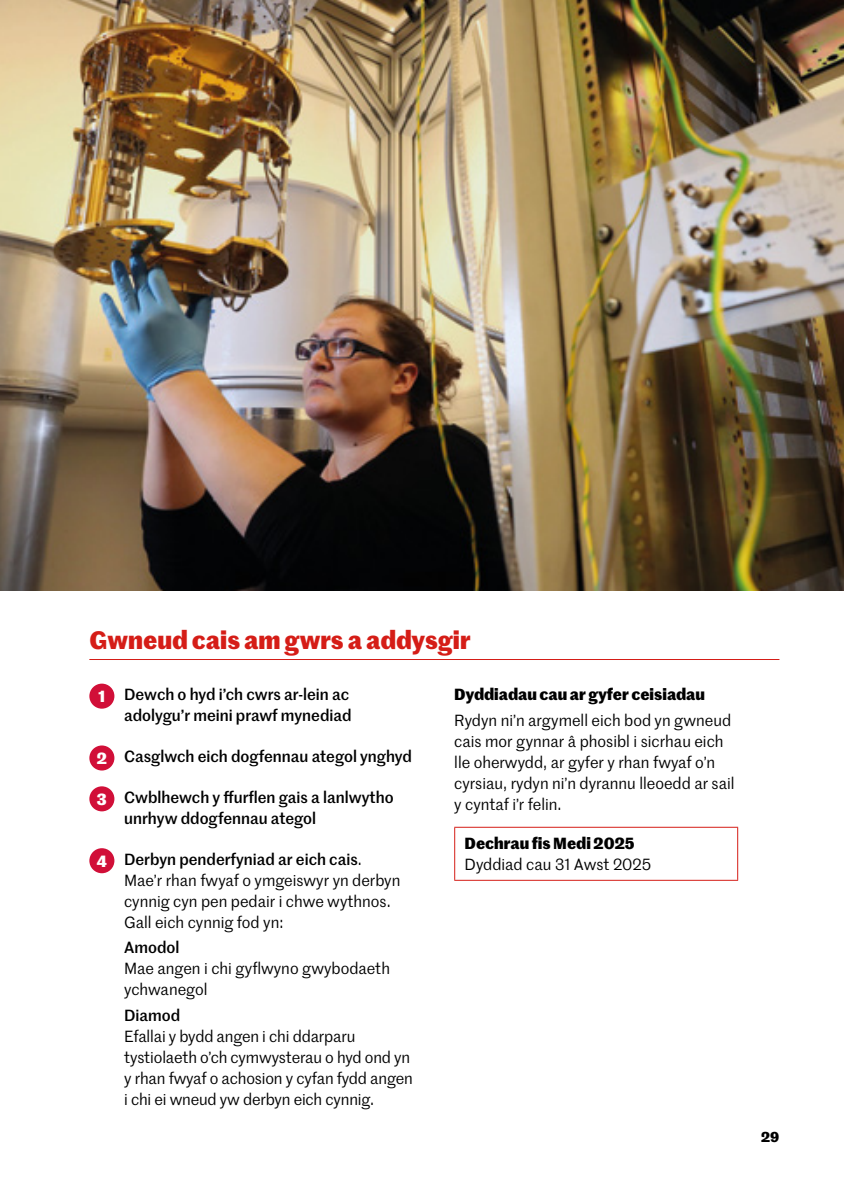
<style>
.page{position:relative;width:844px;height:1181px;background:#fff}
.page>*{position:absolute;margin:0;border:0;box-sizing:border-box;transform-origin:0 0}
.t1{font:700 24.5px "Marr Sans TT";color:#d51d17}
.t2{font:15.75px/21px "Marr Sans TT";color:#000}
.t3{font:500 15.75px/21px "Marr Sans TT";color:#000;text-align:right}
.t4{font:700 15.75px "Marr Sans TT";color:#000}
.t5{font:700 14px "Marr Sans TT";color:#000}
.s1{font-weight:700;color:#fff}
.s2{font-weight:500}
</style>
<div class="page">
<img style="left:0;top:0;width:843px;height:590px">
<hr style="left:89px;top:659px;width:690px;height:1px;background:#d51d17">
<div style="left:89px;top:683px;width:25px;height:25px;background:#d10f38;border-radius:50%"></div>
<div style="left:89px;top:745px;width:25px;height:25px;background:#d10f38;border-radius:50%"></div>
<div style="left:89px;top:786px;width:25px;height:25px;background:#d10f38;border-radius:50%"></div>
<div style="left:89px;top:848px;width:25px;height:25px;background:#d10f38;border-radius:50%"></div>
<hr style="left:454px;top:827px;width:284px;height:1px;background:#d51d17">
<hr style="left:454px;top:827px;width:1px;height:53px;background:#d51d17">
<hr style="left:737px;top:827px;width:1px;height:53px;background:#d51d17">
<hr style="left:454px;top:880px;width:284px;height:1px;background:#d51d17">
<h1 class="t1" style="left:89px;top:621px;width:382px">Gwneud cais am gwrs a addysgir</h1>
<p class="t3" style="left:98px;top:683px;width:254px"><span class="s1">1</span> Dewch o hyd i’ch cwrs ar-lein ac adolygu’r meini prawf mynediad</p>
<p class="t3" style="left:97px;top:745px;width:316px"><span class="s1">2</span> Casglwch eich dogfennau ategol ynghyd</p>
<p class="t3" style="left:124px;top:785px;width:271px;text-align:left;text-indent:-27px"><span class="s1">3</span> Cwblhewch y ffurflen gais a lanlwytho unrhyw ddogfennau ategol</p>
<p class="t2" style="left:124px;top:847px;width:278px;text-indent:-27px"><span class="s1">4</span> <span class="s2">Derbyn penderfyniad ar eich cais</span>.<br>Mae’r rhan fwyaf o ymgeiswyr yn derbyn cynnig cyn pen pedair i chwe wythnos.<br>Gall eich cynnig fod yn:</p>
<p class="t3" style="left:124px;top:936px;width:57px">Amodol</p>
<p class="t2" style="left:124px;top:957px;width:267px">Mae angen i chi gyflwyno gwybodaeth ychwanegol</p>
<p class="t3" style="left:124px;top:1004px;width:58px">Diamod</p>
<p class="t2" style="left:124px;top:1025px;width:290px">Efallai y bydd angen i chi ddarparu tystiolaeth o’ch cymwysterau o hyd ond yn y rhan fwyaf o achosion y cyfan fydd angen i chi ei wneud yw derbyn eich cynnig.</p>
<p class="t4" style="left:454px;top:682px;width:252px">Dyddiadau cau ar gyfer ceisiadau</p>
<p class="t2" style="left:454px;top:709px;width:282px">Rydyn ni’n argymell eich bod yn gwneud cais mor gynnar â phosibl i sicrhau eich lle oherwydd, ar gyfer y rhan fwyaf o’n cyrsiau, rydyn ni’n dyrannu lleoedd ar sail y cyntaf i’r felin.</p>
<p class="t4" style="left:464px;top:831px;width:171px">Dechrau fis Medi 2025</p>
<p class="t2" style="left:464px;top:853px;width:188px">Dyddiad cau 31 Awst 2025</p>
<p class="t5" style="left:761px;top:1126px;width:20px">29</p>
</div>
